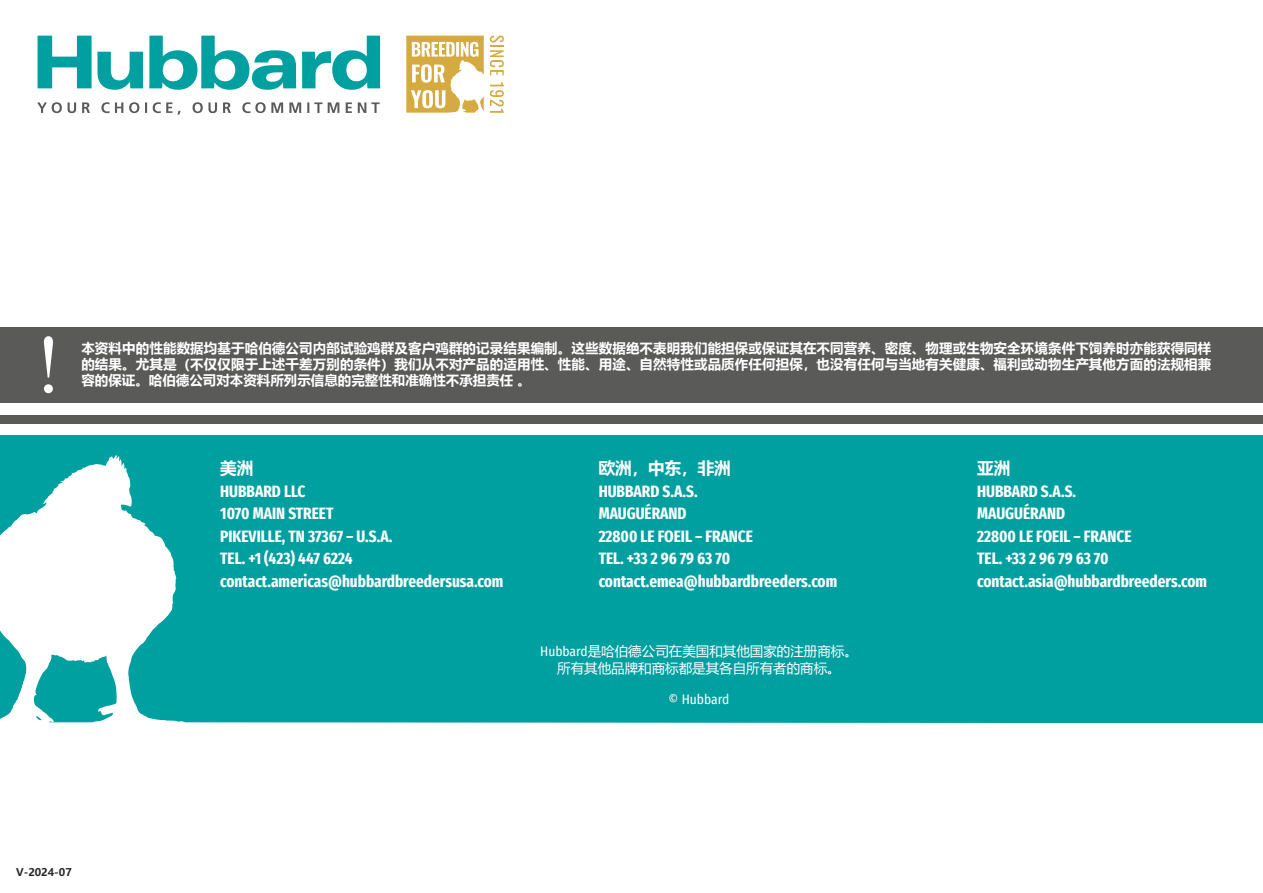
<style>
.page{position:relative;width:1263px;height:893px;background:#fff}
.page>*{position:absolute;margin:0;border:0;box-sizing:border-box;transform-origin:0 0}
.t1{font:700 extra-condensed 16.5px/22.5px "Fira Sans";color:#fff}
.t2{font:700 16.5px "Microsoft Ya Hei UI";color:#fff}
.t3{font:700 13.5px/16.2px "Microsoft Ya Hei UI";color:#fff;text-align:justify}
.t4{font:13.5px/16.5px "Microsoft Ya Hei UI";color:#fff;text-align:center}
.t5{font:13.5px "Fira Sans Condensed";color:#fff}
.t6{font:700 10.5px "Microsoft Ya Hei UI";color:#282827}
.s1{font-family:"Fira Sans Condensed"}
</style>
<div class="page">
<div style="left:0;top:328px;width:1263px;height:75px;background:#5a5a59"></div>
<svg style="left:0;top:436px;width:1263px;height:286px;background:#14a6a7"></svg>
<svg style="left:34px;top:655px;width:83px;height:67px"></svg>
<div style="left:0;top:415px;width:1263px;height:9px;background:#5a5a59"></div>
<svg style="left:406px;top:36px;width:78px;height:77px"></svg>
<svg style="left:490px;top:36px;width:14px;height:39px"></svg>
<svg style="left:490px;top:82px;width:14px;height:31px"></svg>
<svg style="left:38px;top:36px;width:105px;height:54px"></svg>
<svg style="left:149px;top:36px;width:147px;height:54px"></svg>
<svg style="left:302px;top:36px;width:78px;height:54px"></svg>
<svg style="left:37px;top:102px;width:343px;height:13px"></svg>
<p class="t3" style="left:81px;top:340px;width:1131px">本资料中的性能数据均基于哈伯德公司内部试验鸡群及客户鸡群的记录结果编制。这些数据绝不表明我们能担保或保证其在不同营养、密度、物理或生物安全环境条件下饲养时亦能获得同样的结果。尤其是（不仅仅限于上述千差万别的条件）我们从不对产品的适用性、性能、用途、自然特性或品质作任何担保，也没有任何与当地有关健康、福利或动物生产其他方面的法规相兼容的保证。哈伯德公司对本资料所列示信息的完整性和准确性不承担责任 。</p>
<p class="t2" style="left:220px;top:457px;width:34px">美洲</p>
<p class="t1" style="left:220px;top:479px;width:285px">HUBBARD LLC<br>1070 MAIN STREET<br>PIKEVILLE, TN 37367 – U.S.A.<br>TEL. +1 (423) 447 6224 contact.americas@hubbardbreedersusa.com</p>
<p class="t2" style="left:599px;top:457px;width:133px">欧洲，中东，非洲</p>
<p class="t1" style="left:599px;top:479px;width:240px">HUBBARD S.A.S.<br>MAUGUÉRAND<br>22800 LE FOEIL – FRANCE<br>TEL. +33 2 96 79 63 70 contact.emea@hubbardbreeders.com</p>
<p class="t4" style="left:540px;top:643px;width:319px"><span class="s1">Hubbard</span>是哈伯德公司在美国和其他国家的注册商标。所有其他品牌和商标都是其各自所有者的商标。</p>
<p class="t5" style="left:669px;top:689px;width:62px">© Hubbard</p>
<p class="t2" style="left:977px;top:457px;width:34px">亚洲</p>
<p class="t1" style="left:977px;top:479px;width:231px">HUBBARD S.A.S.<br>MAUGUÉRAND<br>22800 LE FOEIL – FRANCE<br>TEL. +33 2 96 79 63 70 contact.asia@hubbardbreeders.com</p>
<p class="t6" style="left:16px;top:865px;width:57px">V-2024-07</p>
</div>
